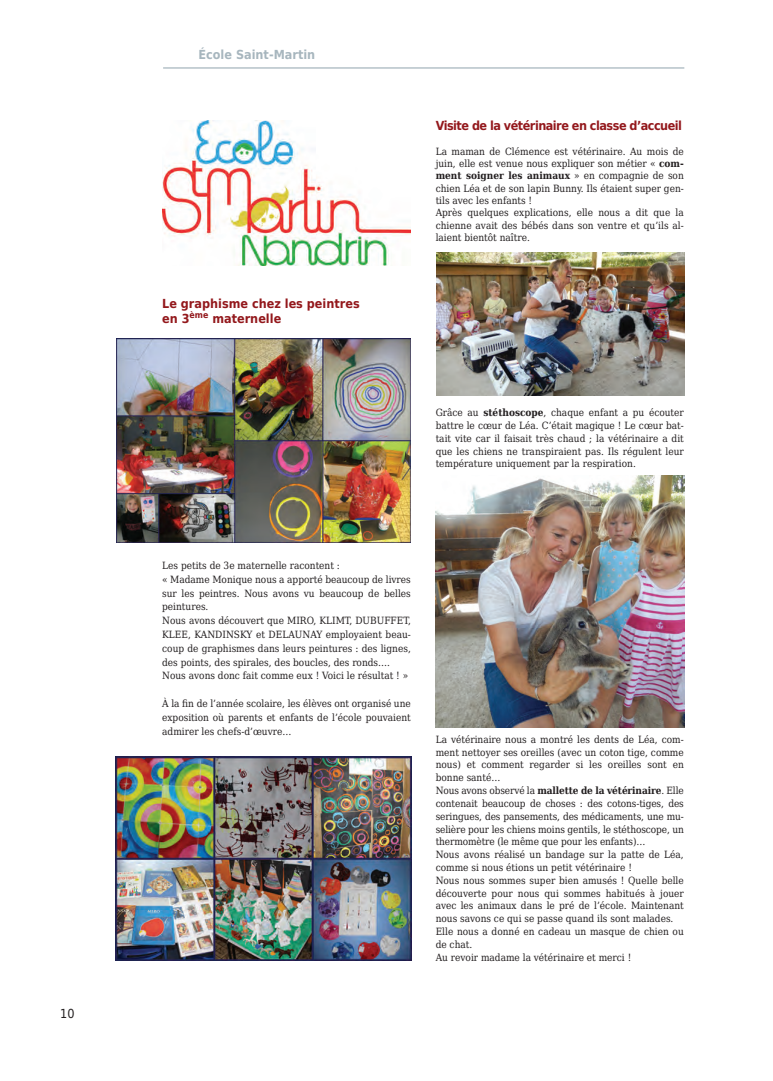
<style>
.page{position:relative;width:773px;height:1081px;background:#fff}
.page>*{position:absolute;margin:0;border:0;box-sizing:border-box;transform-origin:0 0}
.t1{font:700 12.5px/15px "DejaVu Sans Condensed";color:#93181c}
.t2{font:700 12.5px "DejaVu Sans Condensed";letter-spacing:-.04em;color:#93181c}
.t3{font:700 12.5px "DejaVu Sans Condensed";color:#a7b6be}
.t4{font:12.5px "DejaVu Sans Condensed";color:#231f20}
.t5{font:10px/12.8px "DejaVu Serif Condensed";color:#231f20}
.s1{font-weight:700}
</style>
<div class="page">
<hr style="left:163px;top:67px;width:521px;height:2px;background:#a7b6be">
<img style="left:162px;top:120px;width:248px;height:146px">
<img style="left:116px;top:339px;width:295px;height:203px">
<img style="left:116px;top:756px;width:295px;height:204px">
<img style="left:435px;top:476px;width:249px;height:251px">
<img style="left:436px;top:253px;width:248px;height:143px">
<p class="t4" style="left:60px;top:1004px;width:16px">10</p>
<p class="t3" style="left:198px;top:44px;width:118px">École Saint-Martin</p>
<p class="t1" style="left:162px;top:295px;width:199px">Le graphisme chez les peintres en 3<sup>ème</sup> maternelle</p>
<p class="t2" style="left:435px;top:115px;width:248px">Visite de la vétérinaire en classe d’accueil</p>
<p class="t5" style="left:435px;top:145px;width:249px;line-height:12.2px">La maman de Clémence est vétérinaire. Au mois de juin, elle est venue nous expliquer son métier « <span class="s1">com&shy;ment soigner les animaux</span> » en compagnie de son chien Léa et de son lapin Bunny. Ils étaient super gen&shy;tils avec les enfants !<br>Après quelques explications, elle nous a dit que la chienne avait des bébés dans son ventre et qu’ils al&shy;laient bientôt naître.</p>
<p class="t5" style="left:435px;top:406px;width:249px;text-align:justify">Grâce au <span class="s1">stéthoscope</span>, chaque enfant a pu écouter battre le cœur de Léa. C’était magique ! Le cœur bat&shy;tait vite car il faisait très chaud ; la vétérinaire a dit que les chiens ne transpiraient pas. Ils régulent leur température uniquement par la respiration.</p>
<p class="t5" style="left:162px;top:558px;width:250px;line-height:13.8px">Les petits de 3e maternelle racontent :<br>« Madame Monique nous a apporté beaucoup de livres sur les peintres. Nous avons vu beaucoup de belles peintures.<br>Nous avons découvert que MIRO, KLIMT, DUBUFFET, KLEE, KANDINSKY et DELAUNAY employaient beau&shy;coup de graphismes dans leurs peintures : des lignes, des points, des spirales, des boucles, des ronds….<br>Nous avons donc fait comme eux ! Voici le résultat ! »</p>
<p class="t5" style="left:162px;top:696px;width:250px;line-height:13.8px;text-align:justify">À la fin de l’année scolaire, les élèves ont organisé une exposition où parents et enfants de l’école pouvaient admirer les chefs-d’œuvre…</p>
<p class="t5" style="left:435px;top:732px;width:249px">La vétérinaire nous a montré les dents de Léa, com&shy;ment nettoyer ses oreilles (avec un coton tige, comme nous) et comment regarder si les oreilles sont en bonne santé…<br>Nous avons observé la <span class="s1">mallette de la vétérinaire</span>. Elle contenait beaucoup de choses : des cotons-tiges, des seringues, des pansements, des médicaments, une mu&shy;selière pour les chiens moins gentils, le stéthoscope, un thermomètre (le même que pour les enfants)…<br>Nous avons réalisé un bandage sur la patte de Léa, comme si nous étions un petit vétérinaire !<br>Nous nous sommes super bien amusés ! Quelle belle découverte pour nous qui sommes habitués à jouer avec les animaux dans le pré de l’école. Maintenant nous savons ce qui se passe quand ils sont malades.<br>Elle nous a donné en cadeau un masque de chien ou de chat.<br>Au revoir madame la vétérinaire et merci !</p>
</div>
